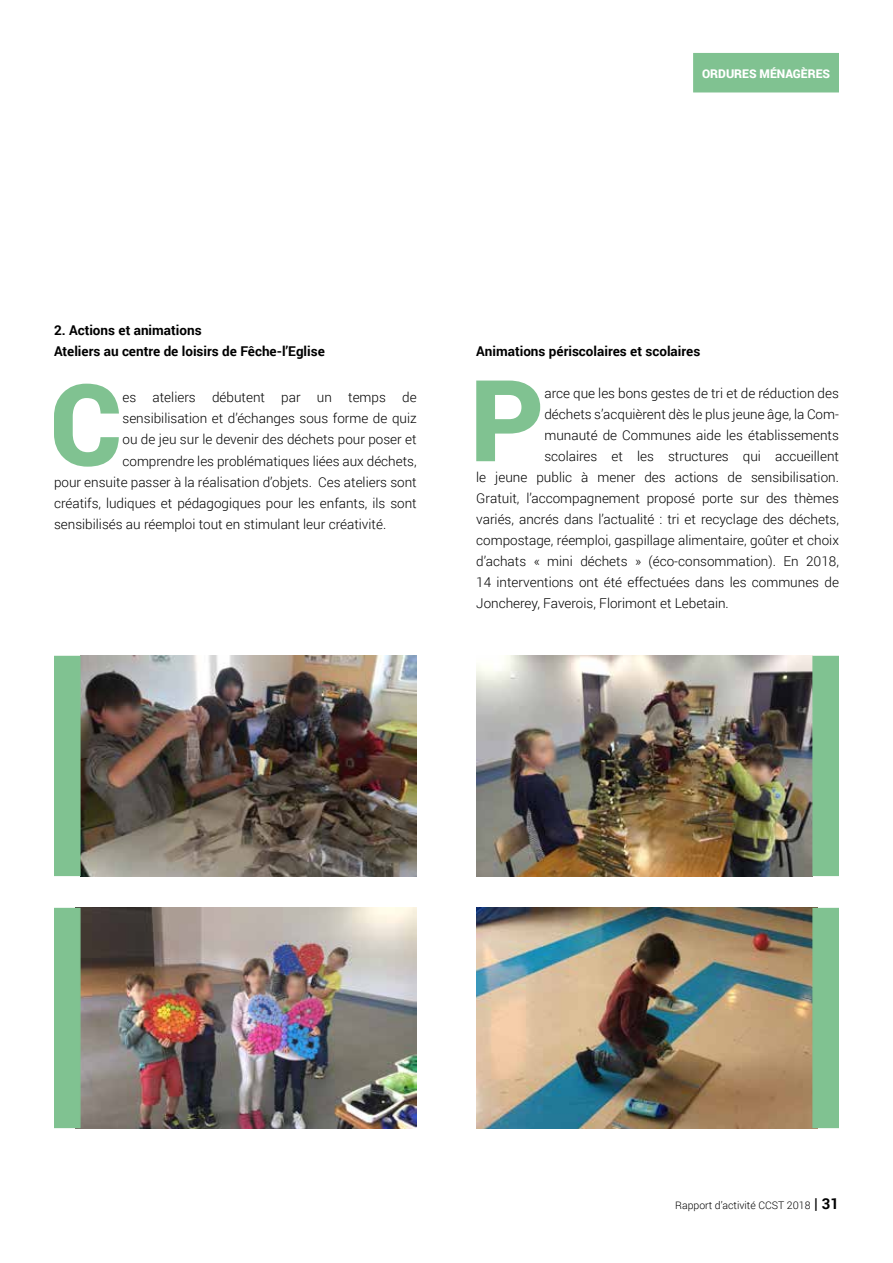
<style>
.page{position:relative;width:893px;height:1263px;background:#fff}
.page>*{position:absolute;margin:0;border:0;box-sizing:border-box;transform-origin:0 0}
.t1{font:900 113.4px "Roboto";color:#80c291}
.t2{font:300 13.5px "Roboto";color:#000}
.t3{font:700 13.5px/21px "Roboto";color:#000}
.t4{font:900 12px "Roboto";color:#fff}
.t5{font:300 10.5px "Roboto";color:#000}
.s1{font-weight:700;font-size:15px}
</style>
<div class="page">
<img style="left:81px;top:656px;width:336px;height:220px">
<img style="left:476px;top:656px;width:336px;height:220px">
<img style="left:81px;top:908px;width:336px;height:220px">
<img style="left:476px;top:908px;width:336px;height:220px">
<div style="left:693px;top:53px;width:146px;height:39px;background:#80c291"></div>
<div style="left:54px;top:656px;width:27px;height:220px;background:#80c291;border:2px solid #80c291"></div>
<div style="left:54px;top:908px;width:27px;height:220px;background:#80c291;border:2px solid #80c291"></div>
<div style="left:812px;top:656px;width:27px;height:220px;background:#80c291;border:2px solid #80c291"></div>
<div style="left:812px;top:908px;width:27px;height:220px;background:#80c291;border:2px solid #80c291"></div>
<p class="t4" style="left:702px;top:65px;width:130px">ORDURES MÉNAGÈRES</p>
<p class="t3" style="left:54px;top:319px;width:272px">2. Actions et animations<br>Ateliers au centre de loisirs de Fêche-l’Eglise</p>
<h1 class="t1" style="left:50px;top:345px;width:74px">C</h1>
<p class="t2" style="left:122px;top:388px;width:296px">es ateliers débutent par un temps de</p>
<p class="t2" style="left:122px;top:409px;width:296px">sensibilisation et d’échanges sous forme de quiz</p>
<p class="t2" style="left:122px;top:430px;width:296px">ou de jeu sur le devenir des déchets pour poser et</p>
<p class="t2" style="left:122px;top:451px;width:296px">comprendre les problématiques liées aux déchets,</p>
<p class="t2" style="left:54px;top:472px;width:364px">pour ensuite passer à la réalisation d’objets. Ces ateliers sont</p>
<p class="t2" style="left:54px;top:493px;width:364px">créatifs, ludiques et pédagogiques pour les enfants, ils sont</p>
<p class="t2" style="left:54px;top:514px;width:334px">sensibilisés au réemploi tout en stimulant leur créativité.</p>
<p class="t3" style="left:476px;top:340px;width:226px">Animations périscolaires et scolaires</p>
<h1 class="t1" style="left:470px;top:341px;width:76px">P</h1>
<p class="t2" style="left:544px;top:384px;width:296px">arce que les bons gestes de tri et de réduction des</p>
<p class="t2" style="left:544px;top:405px;width:296px">déchets s’acquièrent dès le plus jeune âge, la Com-</p>
<p class="t2" style="left:544px;top:426px;width:296px">munauté de Communes aide les établissements</p>
<p class="t2" style="left:544px;top:447px;width:296px">scolaires et les structures qui accueillent</p>
<p class="t2" style="left:476px;top:468px;width:364px">le jeune public à mener des actions de sensibilisation.</p>
<p class="t2" style="left:476px;top:489px;width:364px">Gratuit, l’accompagnement proposé porte sur des thèmes</p>
<p class="t2" style="left:476px;top:510px;width:364px">variés, ancrés dans l’actualité : tri et recyclage des déchets,</p>
<p class="t2" style="left:476px;top:531px;width:364px">compostage, réemploi, gaspillage alimentaire, goûter et choix</p>
<p class="t2" style="left:476px;top:552px;width:364px">d’achats « mini déchets » (éco-consommation). En 2018,</p>
<p class="t2" style="left:476px;top:573px;width:364px">14 interventions ont été effectuées dans les communes de</p>
<p class="t2" style="left:476px;top:594px;width:254px">Joncherey, Faverois, Florimont et Lebetain.</p>
<p class="t5" style="left:675px;top:1198px;width:165px">Rapport d’activité CCST 2018 <span class="s1">| 31</span></p>
</div>
